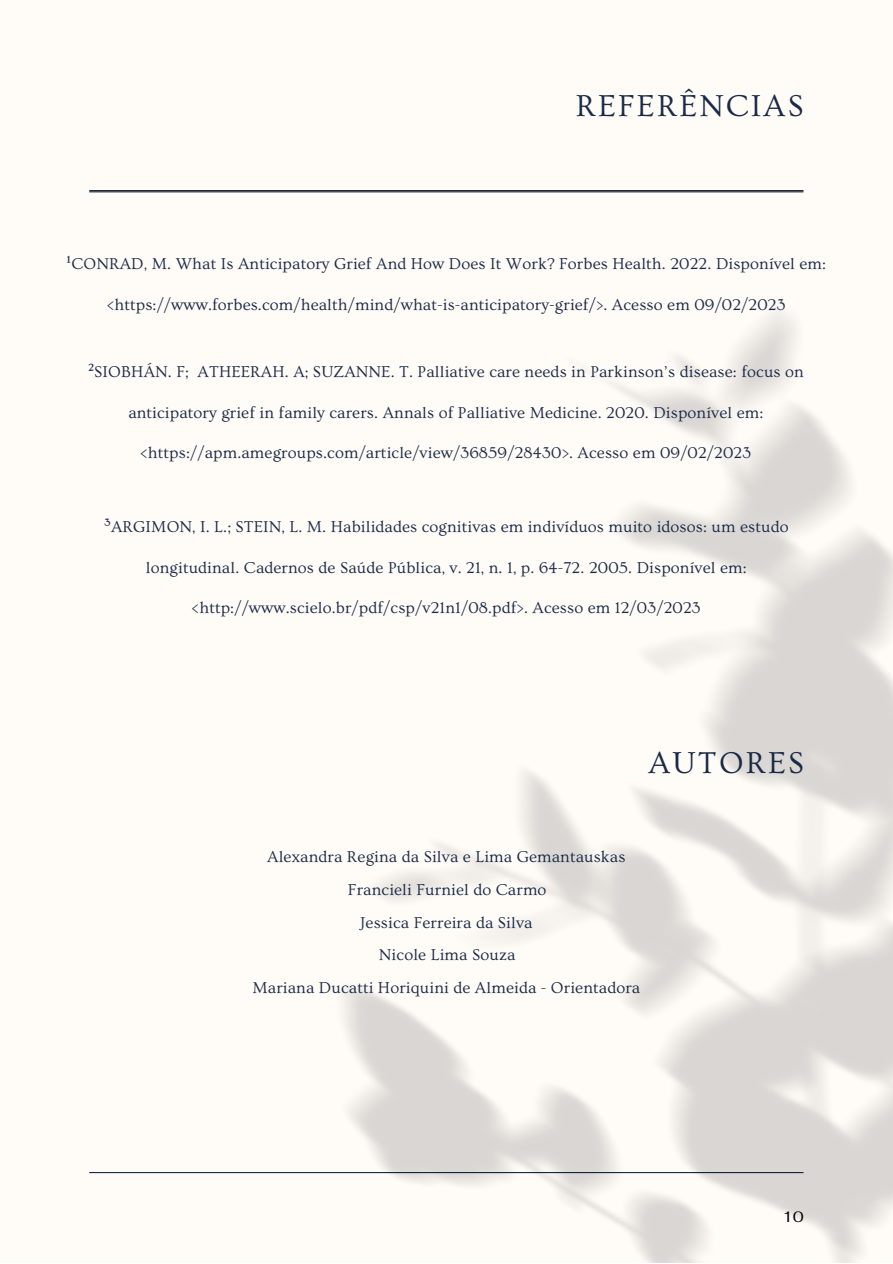
<style>
.page{position:relative;width:893px;height:1264px;background:#fff}
.page>*{position:absolute;margin:0;border:0;box-sizing:border-box;transform-origin:0 0}
.t1{font:31.65px "Ovo";letter-spacing:.07em;color:#192a47}
.t2{font:16.5px "Ovo";letter-spacing:.01em;color:#192a47}
.t3{font:15px "Fahkwang";color:#000}
</style>
<div class="page">
<div style="left:0;top:0;width:892px;height:1262px;background:#fffbf7"></div>
<hr style="left:89px;top:190px;width:714px;height:1px;background:#000">
<hr style="left:89px;top:191px;width:714px;height:1px;background:#192a47">
<hr style="left:89px;top:1171px;width:714px;height:2px;background:#192a47">
<img style="left:331px;top:312px;width:561px;height:950px">
<p class="t1" style="left:576px;top:88px;width:229px">REFERÊNCIAS</p>
<p class="t2" style="left:67px;top:255px;width:761px">¹CONRAD, M. What Is Anticipatory Grief And How Does It Work? Forbes Health. 2022. Disponível em:</p>
<p class="t2" style="left:107px;top:295px;width:680px">&lt;https://www.forbes.com/health/mind/what-is-anticipatory-grief/&gt;. Acesso em 09/02/2023</p>
<p class="t2" style="left:88px;top:363px;width:717px">²SIOBHÁN. F; ATHEERAH. A; SUZANNE. T. Palliative care needs in Parkinson’s disease: focus on</p>
<p class="t2" style="left:128px;top:403px;width:636px">anticipatory grief in family carers. Annals of Palliative Medicine. 2020. Disponível em:</p>
<p class="t2" style="left:140px;top:444px;width:612px">&lt;https://apm.amegroups.com/article/view/36859/28430&gt;. Acesso em 09/02/2023</p>
<p class="t2" style="left:104px;top:518px;width:686px">³ARGIMON, I. L.; STEIN, L. M. Habilidades cognitivas em indivíduos muito idosos: um estudo</p>
<p class="t2" style="left:146px;top:558px;width:602px">longitudinal. Cadernos de Saúde Pública, v. 21, n. 1, p. 64-72. 2005. Disponível em:</p>
<p class="t2" style="left:192px;top:599px;width:510px">&lt;http://www.scielo.br/pdf/csp/v21n1/08.pdf&gt;. Acesso em 12/03/2023</p>
<p class="t1" style="left:648px;top:746px;width:157px">AUTORES</p>
<p class="t2" style="left:267px;top:848px;width:360px">Alexandra Regina da Silva e Lima Gemantauskas</p>
<p class="t2" style="left:348px;top:880px;width:200px">Francieli Furniel do Carmo</p>
<p class="t2" style="left:360px;top:913px;width:174px">Jessica Ferreira da Silva</p>
<p class="t2" style="left:379px;top:945px;width:138px">Nicole Lima Souza</p>
<p class="t2" style="left:252px;top:978px;width:389px">Mariana Ducatti Horiquini de Almeida - Orientadora</p>
<p class="t3" style="left:782px;top:1206px;width:22px">10</p>
</div>
